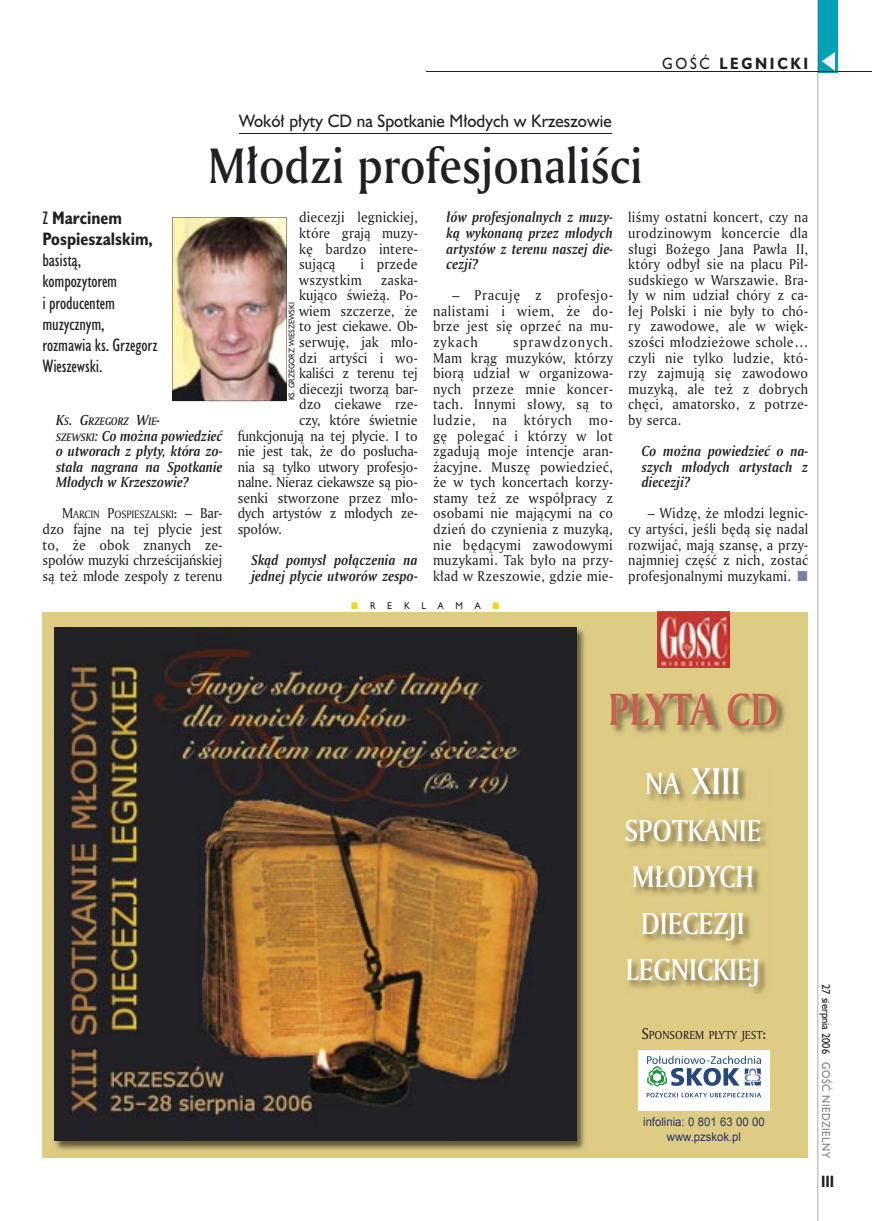
<style>
.page{position:relative;width:872px;height:1221px;background:#fff}
.page>*{position:absolute;margin:0;border:0;box-sizing:border-box;transform-origin:0 0}
.t1{font:48px "Amerigo Md PL";color:#212125;scale:.9 1}
.t2{font:43.5px "Amerigo Md PL";color:#c85e4f;scale:.9 1}
.t3{font:36px "Amerigo Md PL";color:#fff;scale:.9 1}
.t4{font:29.25px/46.5px "Amerigo Md PL";color:#fff;text-align:center;scale:.9 1}
.t5{font:16.5px/21px "Humanst 521 Cn PL";letter-spacing:-.01em;color:#212125}
.t6{font:16.5px "Humanst 521 PL";color:#212125;scale:.94 1}
.t7{font:700 16.5px/21px "Humanst 521 Cn PL";color:#212125}
.t8{font:700 15px "Humanst 521 PL";letter-spacing:.2em;color:#212125;scale:.9 1}
.t9{font:700 15px "Humanst 521 Cn PL";color:#212125;scale:.94 1}
.t10{font:italic 700 13.95px/15.6px "Amerigo PL";letter-spacing:.01em;color:#212125;text-align:justify;scale:.94 1}
.t11{font:13.8px/15.6px "Amerigo PL";letter-spacing:.005em;color:#212125;text-align:justify;scale:.94 1}
.t12{font:12px/15px "Arial";color:#283562;text-align:center;scale:.94 1}
.t13{font:11.25px "Amerigo PL";color:#212125;scale:.94 1}
.t14{font:italic 700 10.5px "Amerigo PL";color:#212125;scale:.94 1}
.t15{font:10.5px "Humanst 521 PL";letter-spacing:.05em;color:#7f7e83;scale:.9 1}
.t16{font:10.5px "Humanst 521 PL";color:#212125;scale:.9 1}
.t17{font:10.35px "Amerigo PL";letter-spacing:-.015em;color:#212125;scale:.94 1}
.t18{font:9px "Humanst 521 PL";color:#212125;scale:.94 1}
.t19{font:7.5px "Humanst 521 PL";color:#212125;scale:.94 1}
.s1{font-weight:400}
.s2{font-size:13.95px}
.s3{font-size:10.5px}
.s4{font-size:13.8px}
.s5{font-size:29.25px}
.s6{font-size:15px}
</style>
<div class="page">
<div style="left:818px;top:0;width:19px;height:72px;background:#00a0b5"></div>
<hr style="left:817px;top:0;width:1px;height:1220px;background:#212125">
<svg style="left:821px;top:52px;width:14px;height:19px"></svg>
<hr style="left:425px;top:72px;width:447px;height:1px;background:#212125">
<div style="left:43px;top:612px;width:765px;height:545px;background:#dfcc84"></div>
<img style="left:613px;top:694px;width:173px;height:40px">
<div style="left:638px;top:1050px;width:131px;height:60px;background:#fff"></div>
<svg style="left:646px;top:1055px;width:115px;height:42px"></svg>
<img style="left:54px;top:627px;width:531px;height:523px">
<img style="left:54px;top:627px;width:522px;height:513px">
<img style="left:627px;top:769px;width:140px;height:225px">
<img style="left:657px;top:612px;width:72px;height:56px">
<hr style="left:239px;top:133px;width:372px;height:1px;background:#212125">
<img style="left:173px;top:217px;width:113px;height:184px">
<p class="t6" style="left:239px;top:109px;width:398px">Wokół płyty CD na Spotkanie Młodych w Krzeszowie</p>
<h1 class="t1" style="left:208px;top:133px;width:484px">Młodzi profesjonaliści</h1>
<p class="t8" style="left:662px;top:53px;width:164px"><span class="s1">GOŚĆ</span> LEGNICKI</p>
<p class="t7" style="left:43px;top:207px;width:112px"><span class="s1">Z</span> Marcinem<br>Pospieszalskim,</p>
<p class="t5" style="left:43px;top:250px;width:117px">basistą, kompozytorem<br>i producentem muzycznym, rozmawia ks. Grzegorz<br>Wieszewski.</p>
<p class="t14" style="left:56px;top:414px;width:112px"><span class="s2">K</span>S<span class="s2">. G</span>RZEGORZ <span class="s2">W</span>IE<span class="s2">-</span></p>
<p class="t10" style="left:56px;top:427px;width:179px"><span class="s3">SZEWSKI</span>: Co można powiedzieć o utworach z płyty, która zo&shy;stała nagrana na Spotkanie Młodych w Krzeszowie?</p>
<p class="t17" style="left:62px;top:508px;width:172px"><span class="s4">M</span>ARCIN <span class="s4">P</span>OSPIESZALSKI<span class="s4">: – Bar-</span></p>
<p class="t11" style="left:43px;top:521px;width:193px">dzo fajne na tej płycie jest to, że obok znanych ze&shy;społów muzyki chrześcijańskiej są też młode zespoły z terenu</p>
<p class="t11" style="left:299px;top:209px;width:128px">diecezji legnickiej, które grają muzy&shy;kę bardzo intere&shy;sującą</p>
<p class="t11" style="left:299px;top:256px;width:128px;text-indent:61px">i przede wszystkim</p>
<p class="t11" style="left:381px;top:271px;width:41px">zaska-</p>
<p class="t11" style="left:299px;top:287px;width:127px">kująco świeżą. Po-</p>
<p class="t11" style="left:299px;top:303px;width:128px">wiem szczerze, że</p>
<p class="t11" style="left:299px;top:318px;width:127px">to jest ciekawe. Ob-</p>
<p class="t11" style="left:299px;top:334px;width:128px">serwuję, jak mło-</p>
<p class="t11" style="left:299px;top:349px;width:128px">dzi artyści i wo-</p>
<p class="t11" style="left:299px;top:365px;width:127px">kaliści z terenu tej</p>
<p class="t11" style="left:299px;top:380px;width:127px">diecezji tworzą bar-</p>
<p class="t11" style="left:299px;top:396px;width:127px">dzo ciekawe rze-</p>
<p class="t11" style="left:299px;top:412px;width:127px">czy, które świetnie</p>
<p class="t11" style="left:238px;top:427px;width:193px">funkcjonują na tej płycie. I to</p>
<p class="t11" style="left:238px;top:443px;width:193px">nie jest tak, że do posłucha-</p>
<p class="t11" style="left:238px;top:458px;width:193px">nia są tylko utwory profesjo-</p>
<p class="t11" style="left:238px;top:474px;width:193px">nalne. Nieraz ciekawsze są pio-</p>
<p class="t11" style="left:238px;top:489px;width:193px">senki stworzone przez mło-</p>
<p class="t11" style="left:238px;top:505px;width:193px">dych artystów z młodych ze-</p>
<p class="t11" style="left:238px;top:521px;width:48px">społów.</p>
<p class="t10" style="left:251px;top:552px;width:179px">Skąd pomysł połączenia na jednej płycie utworów zespo-</p>
<p class="t19" style="left:287px;top:400px;width:106px;rotate:-90deg">KS. GRZEGORZ WIESZEWSKI</p>
<p class="t10" style="left:446px;top:209px;width:179px">łów profesjonalnych z muzy&shy;ką wykonaną przez młodych artystów z terenu naszej die&shy;cezji?</p>
<p class="t11" style="left:433px;top:287px;width:193px;text-indent:20px">– Pracuję z profesjo&shy;nalistami i wiem, że do&shy;brze jest się oprzeć na mu&shy;zykach</p>
<p class="t11" style="left:433px;top:334px;width:193px;text-indent:80px">sprawdzonych.<br>Mam krąg muzyków, którzy biorą udział w organizowa&shy;nych przeze mnie koncer&shy;tach. Innymi słowy, są to ludzie, na których mo&shy;gę polegać i którzy w lot zgadują moje intencje aran&shy;żacyjne. Muszę powiedzieć, że w tych koncertach korzy&shy;stamy też ze współpracy z osobami nie mającymi na co dzień do czynienia z muzyką, nie będącymi zawodowymi muzykami. Tak było na przy&shy;kład w Rzeszowie, gdzie mie-</p>
<p class="t18" style="left:370px;top:599px;width:7px">R</p>
<p class="t18" style="left:387px;top:599px;width:7px">E</p>
<p class="t18" style="left:404px;top:599px;width:8px">K</p>
<p class="t18" style="left:421px;top:599px;width:6px">L</p>
<p class="t18" style="left:438px;top:599px;width:8px">A</p>
<p class="t18" style="left:455px;top:599px;width:9px">M</p>
<p class="t18" style="left:475px;top:599px;width:8px">A</p>
<p class="t11" style="left:628px;top:209px;width:193px">liśmy ostatni koncert, czy na urodzinowym koncercie dla sługi Bożego Jana Pawła II, który odbył sie na placu Pił&shy;sudskiego w Warszawie. Bra&shy;ły w nim udział chóry z ca&shy;łej Polski i nie były to chó&shy;ry zawodowe, ale w więk&shy;szości młodzieżowe schole… czyli nie tylko ludzie, któ&shy;rzy zajmują się zawodowo muzyką, ale też z dobrych chęci, amatorsko, z potrze&shy;by serca.</p>
<p class="t10" style="left:642px;top:443px;width:179px">Co można powiedzieć o na&shy;szych młodych artystach z diecezji?</p>
<p class="t11" style="left:628px;top:505px;width:193px;text-indent:20px">– Widzę, że młodzi legnic&shy;cy artyści, jeśli będą się nadal rozwijać, mają szansę, a przy&shy;najmniej część z nich, zostać profesjonalnymi muzykami.</p>
<h2 class="t2" style="left:608px;top:679px;width:190px">PŁYTA CD</h2>
<h3 class="t3" style="left:645px;top:756px;width:107px"><span class="s5">NA</span> XIII</h3>
<h3 class="t4" style="left:624px;top:805px;width:154px">SPOTKANIE<br>MŁODYCH<br>DIECEZJI<br>LEGNICKIEJ</h3>
<p class="t13" style="left:641px;top:1027px;width:134px"><span class="s6">S</span>PONSOREM PŁYTY JEST<span class="s6">:</span></p>
<p class="t12" style="left:643px;top:1114px;width:131px">infolinia: 0 801 63 00 00 www.pzskok.pl</p>
<p class="t16" style="left:833px;top:984px;width:79px;rotate:90deg">27 sierpnia 2006</p>
<p class="t15" style="left:833px;top:1062px;width:108px;rotate:90deg">GOŚĆ NIEDZIELNY</p>
<p class="t9" style="left:821px;top:1171px;width:15px">III</p>
</div>
